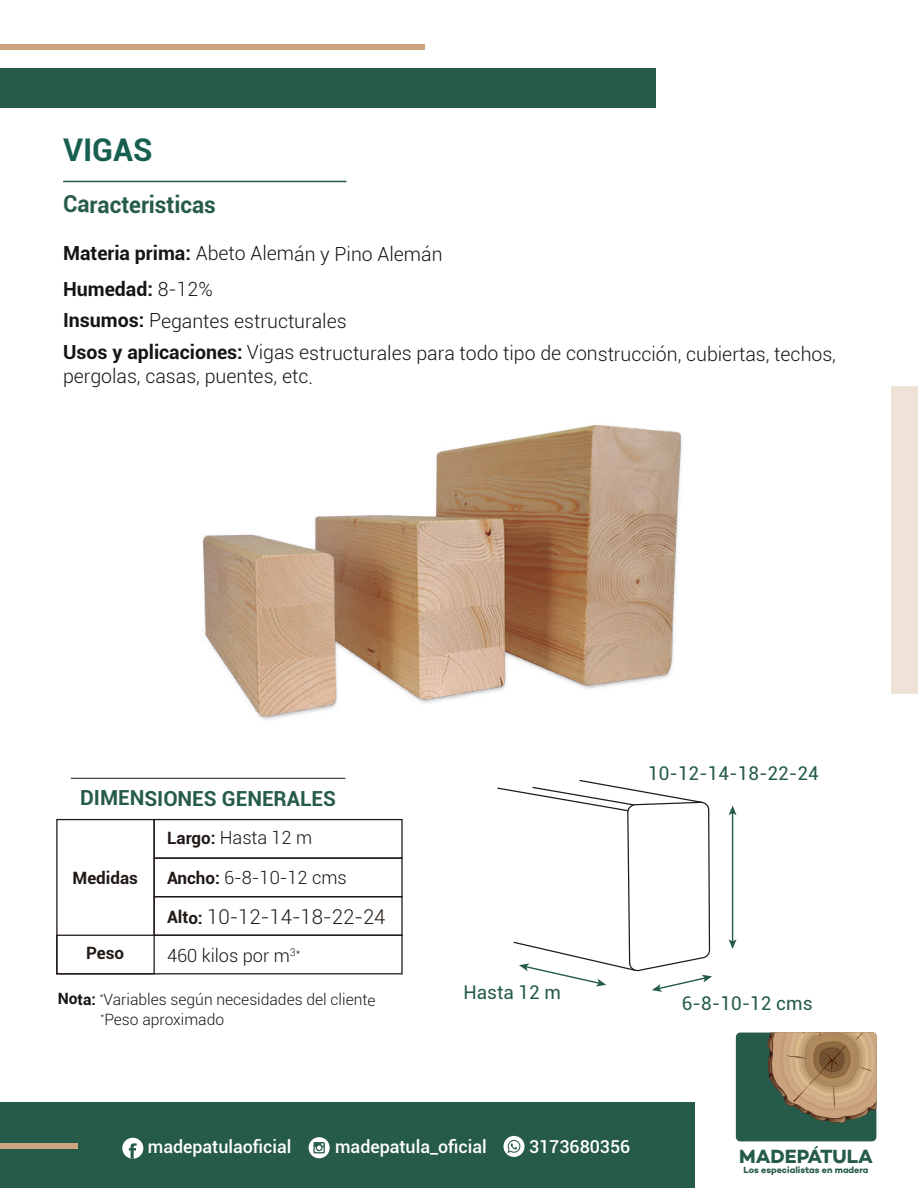
<style>
.page{position:relative;width:918px;height:1188px;background:#fff}
.page>*{position:absolute;margin:0;border:0;box-sizing:border-box;transform-origin:0 0}
.t1{font:700 31.35px "Roboto";color:#175f4e}
.t2{font:700 23.4px "Roboto";letter-spacing:-.005em;color:#265b4b}
.t3{font:700 20.85px "Roboto";letter-spacing:-.005em;color:#265b4b}
.t4{font:300 20.4px "Roboto";letter-spacing:-.005em;color:#211915}
.t5{font:300 19.5px/35.2px "Roboto";letter-spacing:-.005em;color:#151515}
.t6{font:19.5px "Campton Bold DEMO";color:#265b4b}
.t7{font:18.9px "Roboto";color:#265b4b}
.t8{font:300 18.15px/39.9px "Roboto";letter-spacing:-.005em;color:#151515}
.t9{font:500 17.85px "Roboto";color:#fff}
.t10{font:700 16.95px "Roboto";letter-spacing:-.005em;color:#211915}
.t11{font:300 15.6px/19.8px "Roboto";letter-spacing:-.005em;color:#151515}
.t12{font:9px "Campton Bold DEMO";letter-spacing:-.005em;color:#265b4b}
.s1{font-weight:700}
.s2{font-weight:700;font-size:16.95px;color:#211915}
.s3{font-weight:700;font-size:16.95px}
</style>
<div class="page">
<div style="left:0;top:1103px;width:825px;height:85px;background:#265b4b"></div>
<div style="left:696px;top:1014px;width:175px;height:174px;background:#fff"></div>
<hr style="left:63px;top:181px;width:283px;height:1px;background:#265b4b">
<div style="left:736px;top:1033px;width:140px;height:108px;background:#265b4b;border-radius:5px"></div>
<svg style="left:767px;top:1033px;width:109px;height:90px"></svg>
<div style="left:0;top:69px;width:656px;height:39px;background:#265b4b"></div>
<div style="left:0;top:44px;width:424px;height:5px;background:#cca47d"></div>
<div style="left:0;top:1143px;width:77px;height:6px;background:#cca47d"></div>
<div style="left:892px;top:386px;width:26px;height:308px;background:#efe3d8"></div>
<svg style="left:122px;top:1138px;width:21px;height:21px"></svg>
<svg style="left:503px;top:1136px;width:22px;height:21px"></svg>
<svg style="left:506px;top:1140px;width:15px;height:13px"></svg>
<div style="left:309px;top:1137px;width:21px;height:21px;background:#fff;border-radius:50%"></div>
<svg style="left:313px;top:1142px;width:12px;height:11px"></svg>
<div style="left:56px;top:935px;width:347px;height:39px;border:1px solid #211915"></div>
<div style="left:154px;top:896px;width:249px;height:40px;border:1px solid #211915"></div>
<div style="left:56px;top:819px;width:99px;height:155px;border:1px solid #211915"></div>
<div style="left:154px;top:819px;width:249px;height:40px;border:1px solid #211915"></div>
<hr style="left:71px;top:778px;width:274px;height:1px;background:#211915">
<img style="left:196px;top:425px;width:486px;height:473px">
<hr style="left:732px;top:812px;width:1px;height:130px;background:#265b4b">
<svg style="left:729px;top:806px;width:8px;height:9px"></svg>
<svg style="left:729px;top:939px;width:8px;height:10px"></svg>
<svg style="left:496px;top:779px;width:216px;height:213px"></svg>
<h1 class="t1" style="left:63px;top:128px;width:91px">VIGAS</h1>
<p class="t2" style="left:63px;top:188px;width:154px">Caracteristicas</p>
<p class="t5" style="left:63px;top:235px;width:381px"><span class="s1">Materia prima:</span> Abeto Alemán y Pino Alemán<br><span class="s1">Humedad:</span> 8-12%</p>
<p class="t5" style="left:63px;top:304px;width:774px;line-height:32.5px"><span class="s1">Insumos:</span> Pegantes estructurales<br><span class="s1">Usos y aplicaciones:</span> Vigas estructurales para todo tipo de construcción, cubiertas, techos,</p>
<p class="t5" style="left:63px;top:358px;width:252px">pergolas, casas, puentes, etc.</p>
<p class="t3" style="left:80px;top:784px;width:257px">DIMENSIONES GENERALES</p>
<p class="t8" style="left:167px;top:817px;width:181px"><span class="s2">Largo:</span> Hasta 12 m<br><span class="s2">Ancho:</span> 6-8-10-12 cms</p>
<p class="t4" style="left:167px;top:902px;width:220px"><span class="s3">Alto:</span> 10-12-14-18-22-24</p>
<p class="t8" style="left:167px;top:935px;width:135px">460 kilos por m<sup>3*</sup></p>
<p class="t10" style="left:73px;top:866px;width:67px">Medidas</p>
<p class="t10" style="left:86px;top:941px;width:40px">Peso</p>
<p class="t11" style="left:101px;top:989px;width:277px;text-indent:-43px"><span class="s1">Nota:</span> <sup>*</sup>Variables según necesidades del cliente <sup>*</sup>Peso aproximado</p>
<p class="t7" style="left:464px;top:979px;width:99px">Hasta 12 m</p>
<p class="t7" style="left:648px;top:760px;width:172px">10-12-14-18-22-24</p>
<p class="t7" style="left:682px;top:990px;width:132px">6-8-10-12 cms</p>
<p class="t9" style="left:148px;top:1134px;width:145px">madepatulaoficial</p>
<p class="t9" style="left:335px;top:1134px;width:153px">madepatula_oficial</p>
<p class="t9" style="left:529px;top:1134px;width:103px">3173680356</p>
<p class="t6" style="left:739px;top:1146px;width:136px">MADEPATULA</p>
<p class="t12" style="left:744px;top:1165px;width:126px">Los especialistas en madera</p>
</div>
